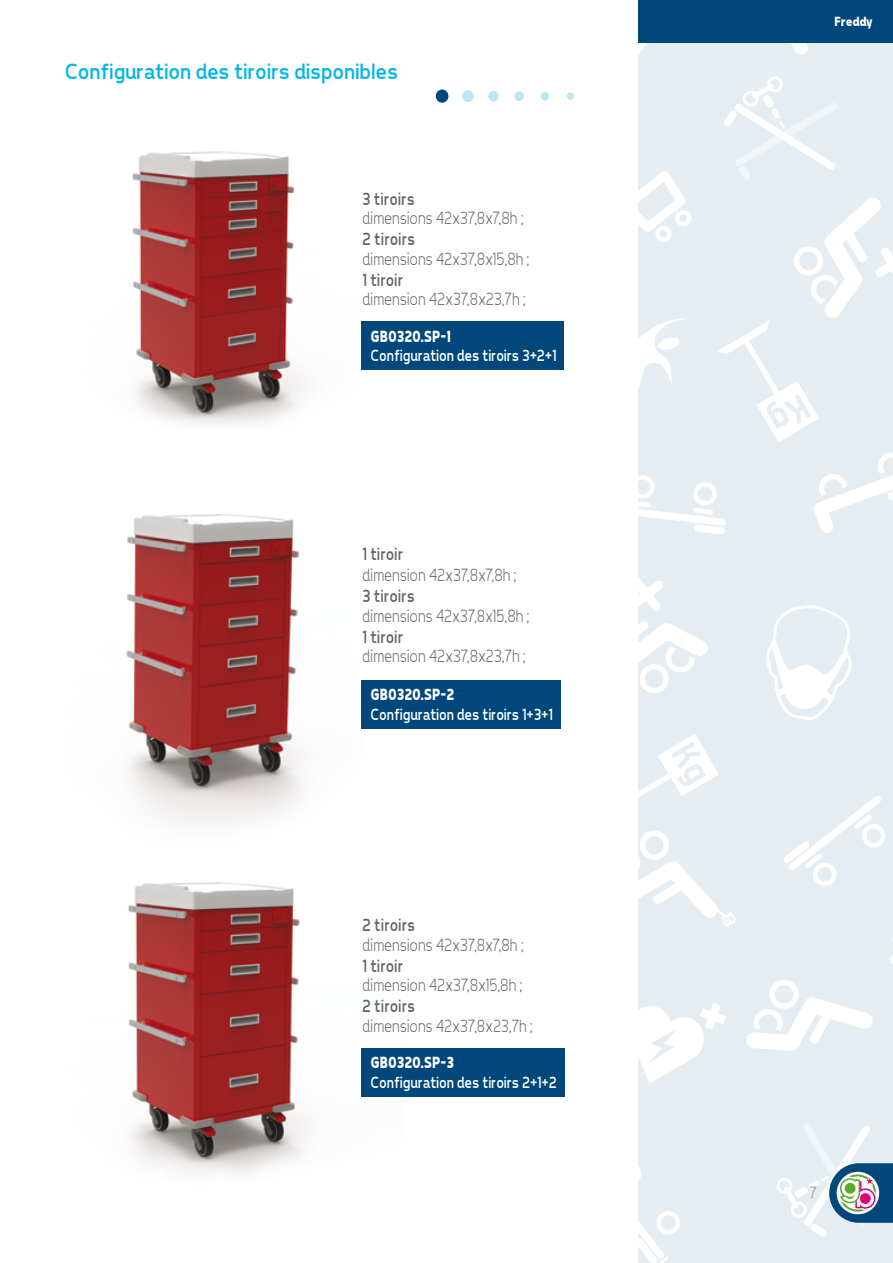
<style>
.page{position:relative;width:893px;height:1263px;background:#fff}
.page>*{position:absolute;margin:0;border:0;box-sizing:border-box;transform-origin:0 0}
.t1{font:22.5px "Tepeno Sans";color:#00b6e8}
.t2{font:300 18px "Tepeno Sans";color:#646567;scale:.9 1}
.t3{font:18px "Tepeno Sans";letter-spacing:.015em;color:#646567;scale:.9 1}
.t4{font:300 18px "Tepeno Sans";color:#989191;scale:.9 1}
.t5{font:16.5px "Tepeno Sans";color:#fff;scale:.9 1}
.t6{font:700 16.5px "Tepeno Sans";color:#fff;scale:.9 1}
.t7{font:700 13.5px "Tepeno Sans";letter-spacing:-.02em;color:#fff}
</style>
<div class="page">
<div style="left:638px;top:0;width:255px;height:1263px;background:#e6edf2"></div>
<svg style="left:791px;top:43px;width:17px;height:12px"></svg>
<svg style="left:746px;top:979px;width:127px;height:72px"></svg>
<svg style="left:783px;top:796px;width:102px;height:90px"></svg>
<svg style="left:638px;top:578px;width:70px;height:115px"></svg>
<svg style="left:638px;top:171px;width:54px;height:71px"></svg>
<svg style="left:638px;top:318px;width:51px;height:71px"></svg>
<svg style="left:638px;top:475px;width:88px;height:59px"></svg>
<svg style="left:638px;top:734px;width:99px;height:193px"></svg>
<svg style="left:638px;top:1166px;width:42px;height:97px"></svg>
<svg style="left:814px;top:452px;width:79px;height:81px"></svg>
<svg style="left:638px;top:43px;width:9px;height:11px"></svg>
<svg style="left:890px;top:937px;width:3px;height:27px"></svg>
<svg style="left:717px;top:76px;width:176px;height:366px"></svg>
<svg style="left:638px;top:1003px;width:88px;height:80px"></svg>
<svg style="left:766px;top:605px;width:86px;height:115px"></svg>
<div style="left:638px;top:0;width:255px;height:43px;background:#00487b"></div>
<svg style="left:777px;top:1124px;width:116px;height:113px"></svg>
<div style="left:567px;top:92px;width:7px;height:8px;background:#bde4f7;border-radius:50%"></div>
<div style="left:541px;top:92px;width:8px;height:8px;background:#bde4f7;border-radius:50%"></div>
<div style="left:514px;top:91px;width:10px;height:10px;background:#bde4f7;border-radius:50%"></div>
<div style="left:488px;top:91px;width:11px;height:11px;background:#bde4f7;border-radius:50%"></div>
<div style="left:462px;top:90px;width:12px;height:12px;background:#bde4f7;border-radius:50%"></div>
<div style="left:436px;top:89px;width:13px;height:14px;background:#00487b;border-radius:50%"></div>
<img style="left:132px;top:151px;width:174px;height:274px">
<img style="left:128px;top:882px;width:181px;height:291px">
<img style="left:126px;top:514px;width:177px;height:310px">
<div style="left:361px;top:322px;width:203px;height:48px;background:#00487b"></div>
<div style="left:361px;top:1048px;width:204px;height:49px;background:#00487b"></div>
<div style="left:361px;top:681px;width:200px;height:48px;background:#00487b"></div>
<p class="t1" style="left:64px;top:58px;width:335px">Configuration des tiroirs disponibles</p>
<p class="t3" style="left:361px;top:188px;width:60px">3 tiroirs</p>
<p class="t2" style="left:361px;top:207px;width:181px">dimensions 42x37,8x7,8h ;</p>
<p class="t3" style="left:361px;top:228px;width:60px">2 tiroirs</p>
<p class="t2" style="left:361px;top:248px;width:187px">dimensions 42x37,8x15,8h ;</p>
<p class="t3" style="left:361px;top:269px;width:47px">1 tiroir</p>
<p class="t2" style="left:361px;top:288px;width:183px">dimension 42x37,8x23,7h ;</p>
<p class="t6" style="left:370px;top:326px;width:91px">GB0320.SP-1</p>
<p class="t5" style="left:370px;top:346px;width:208px">Configuration des tiroirs 3+2+1</p>
<p class="t3" style="left:361px;top:544px;width:47px">1 tiroir</p>
<p class="t2" style="left:361px;top:565px;width:173px">dimension 42x37,8x7,8h ;</p>
<p class="t3" style="left:361px;top:586px;width:60px">3 tiroirs</p>
<p class="t2" style="left:361px;top:605px;width:187px">dimensions 42x37,8x15,8h ;</p>
<p class="t3" style="left:361px;top:626px;width:47px">1 tiroir</p>
<p class="t2" style="left:361px;top:646px;width:183px">dimension 42x37,8x23,7h ;</p>
<p class="t6" style="left:370px;top:685px;width:95px">GB0320.SP-2</p>
<p class="t5" style="left:370px;top:705px;width:204px">Configuration des tiroirs 1+3+1</p>
<p class="t3" style="left:361px;top:914px;width:60px">2 tiroirs</p>
<p class="t2" style="left:361px;top:934px;width:181px">dimensions 42x37,8x7,8h ;</p>
<p class="t3" style="left:361px;top:955px;width:47px">1 tiroir</p>
<p class="t2" style="left:361px;top:974px;width:179px">dimension 42x37,8x15,8h ;</p>
<p class="t3" style="left:361px;top:995px;width:60px">2 tiroirs</p>
<p class="t2" style="left:361px;top:1015px;width:191px">dimensions 42x37,8x23,7h ;</p>
<p class="t6" style="left:370px;top:1053px;width:94px">GB0320.SP-3</p>
<p class="t5" style="left:370px;top:1073px;width:208px">Configuration des tiroirs 2+1+2</p>
<p class="t7" style="left:834px;top:13px;width:39px">Freddy</p>
<p class="t4" style="left:808px;top:1182px;width:10px">7</p>
</div>
